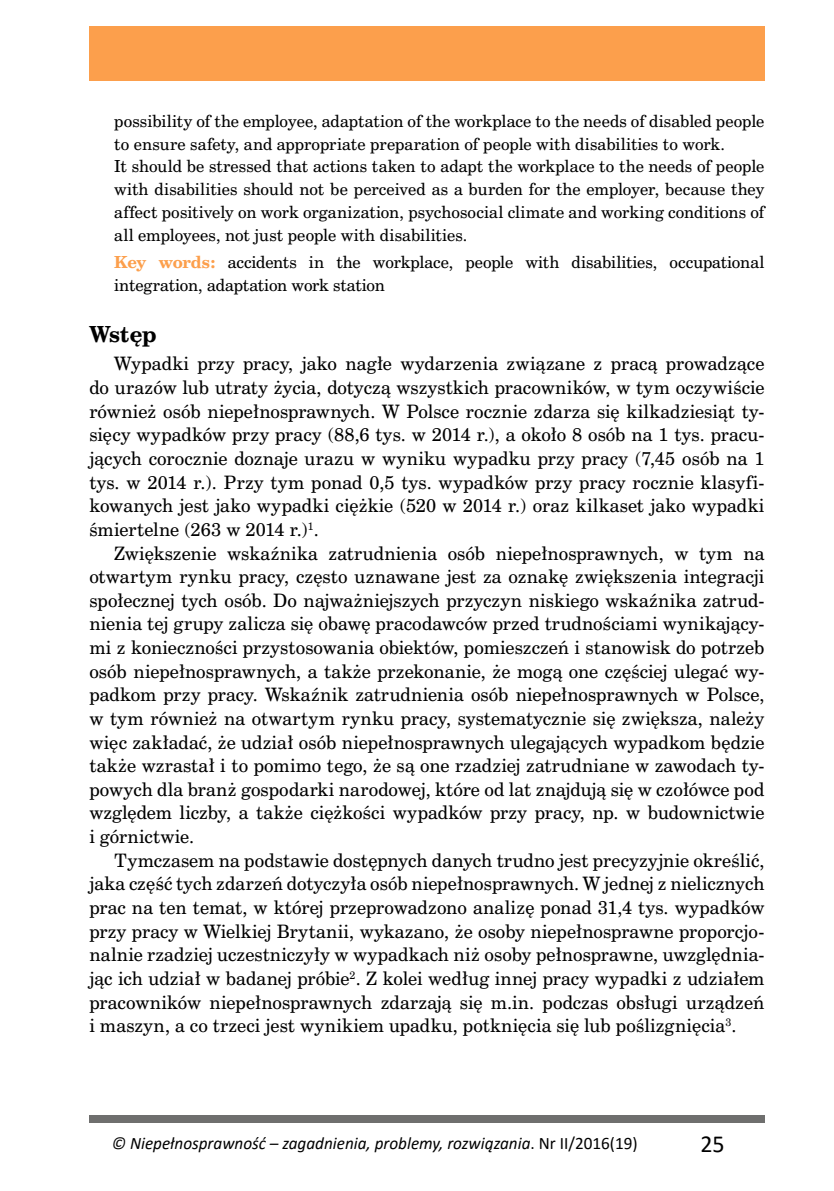
<style>
.page{position:relative;width:834px;height:1191px;background:#fff}
.page>*{position:absolute;margin:0;border:0;box-sizing:border-box;transform-origin:0 0}
.t1{font:24.5px "Calibri";color:#000}
.t2{font:700 21px "Cent Schbook PL";letter-spacing:-.01em;color:#000}
._00_tekst{font:17.5px/23.6px "Cent Schbook PL";letter-spacing:.01em;color:#000;text-align:justify}
.t3{font:italic 17.5px "Calibri";color:#000}
._00_streszczenie{font:15.75px/22.8px "Cent Schbook PL";color:#000}
.s1{font-weight:700;color:#fc9f4c}
.s2{font-style:normal}
</style>
<div class="page">
<div style="left:89px;top:26px;width:675px;height:55px;background:#fc9f4c"></div>
<div style="left:89px;top:1115px;width:675px;height:7px;background:#6f6f6e"></div>
<p class="_00_streszczenie" style="left:114px;top:109px;width:651px">possibility of the employee, adaptation of the workplace to the needs of disabled people to ensure safety, and appropriate preparation of people with disabilities to work.</p>
<p class="_00_streszczenie" style="left:114px;top:155px;width:651px;text-align:justify">It should be stressed that actions taken to adapt the workplace to the needs of people with disabilities should not be perceived as a burden for the employer, because they affect positively on work organization, psychosocial climate and working conditions of all employees, not just people with disabilities.</p>
<p class="_00_streszczenie" style="left:114px;top:251px;width:651px"><span class="s1">Key words:</span> accidents in the workplace, people with disabilities, occupational integration, adaptation work station</p>
<h2 class="t2" style="left:89px;top:320px;width:69px">Wstęp</h2>
<p class="_00_tekst" style="left:89px;top:352px;width:676px;text-indent:25px">Wypadki przy pracy, jako nagłe wydarzenia związane z pracą prowadzące do urazów lub utraty życia, dotyczą wszystkich pracowników, w tym oczywiście również osób niepełnosprawnych. W Polsce rocznie zdarza się kilkadziesiąt ty&shy;sięcy wypadków przy pracy (88,6 tys. w 2014 r.), a około 8 osób na 1 tys. pracu&shy;jących corocznie doznaje urazu w wyniku wypadku przy pracy (7,45 osób na 1 tys. w 2014 r.). Przy tym ponad 0,5 tys. wypadków przy pracy rocznie klasyfi&shy;kowanych jest jako wypadki ciężkie (520 w 2014 r.) oraz kilkaset jako wypadki śmiertelne (263 w 2014 r.)<sup>1</sup>.</p>
<p class="_00_tekst" style="left:89px;top:541px;width:676px;text-indent:25px">Zwiększenie wskaźnika zatrudnienia osób niepełnosprawnych, w tym na otwartym rynku pracy, często uznawane jest za oznakę zwiększenia integracji społecznej tych osób. Do najważniejszych przyczyn niskiego wskaźnika zatrud&shy;nienia tej grupy zalicza się obawę pracodawców przed trudnościami wynikający&shy;mi z konieczności przystosowania obiektów, pomieszczeń i stanowisk do potrzeb osób niepełnosprawnych, a także przekonanie, że mogą one częściej ulegać wy&shy;padkom przy pracy. Wskaźnik zatrudnienia osób niepełnosprawnych w Polsce, w tym również na otwartym rynku pracy, systematycznie się zwiększa, należy więc zakładać, że udział osób niepełnosprawnych ulegających wypadkom będzie także wzrastał i to pomimo tego, że są one rzadziej zatrudniane w zawodach ty&shy;powych dla branż gospodarki narodowej, które od lat znajdują się w czołówce pod względem liczby, a także ciężkości wypadków przy pracy, np. w budownictwie i górnictwie.</p>
<p class="_00_tekst" style="left:89px;top:848px;width:676px;text-indent:25px">Tymczasem na podstawie dostępnych danych trudno jest precyzyjnie określić, jaka część tych zdarzeń dotyczyła osób niepełnosprawnych. W jednej z nielicznych prac na ten temat, w której przeprowadzono analizę ponad 31,4 tys. wypadków przy pracy w Wielkiej Brytanii, wykazano, że osoby niepełnosprawne proporcjo&shy;nalnie rzadziej uczestniczyły w wypadkach niż osoby pełnosprawne, uwzględnia&shy;jąc ich udział w badanej próbie<sup>2</sup>. Z kolei według innej pracy wypadki z udziałem pracowników niepełnosprawnych zdarzają się m.in. podczas obsługi urządzeń i maszyn, a co trzeci jest wynikiem upadku, potknięcia się lub poślizgnięcia<sup>3</sup>.</p>
<p class="t3" style="left:112px;top:1131px;width:527px">© Niepełnosprawność – zagadnienia, problemy, rozwiązania<span class="s2">. Nr II/2016(19)</span></p>
<h1 class="t1" style="left:700px;top:1126px;width:26px">25</h1>
</div>
